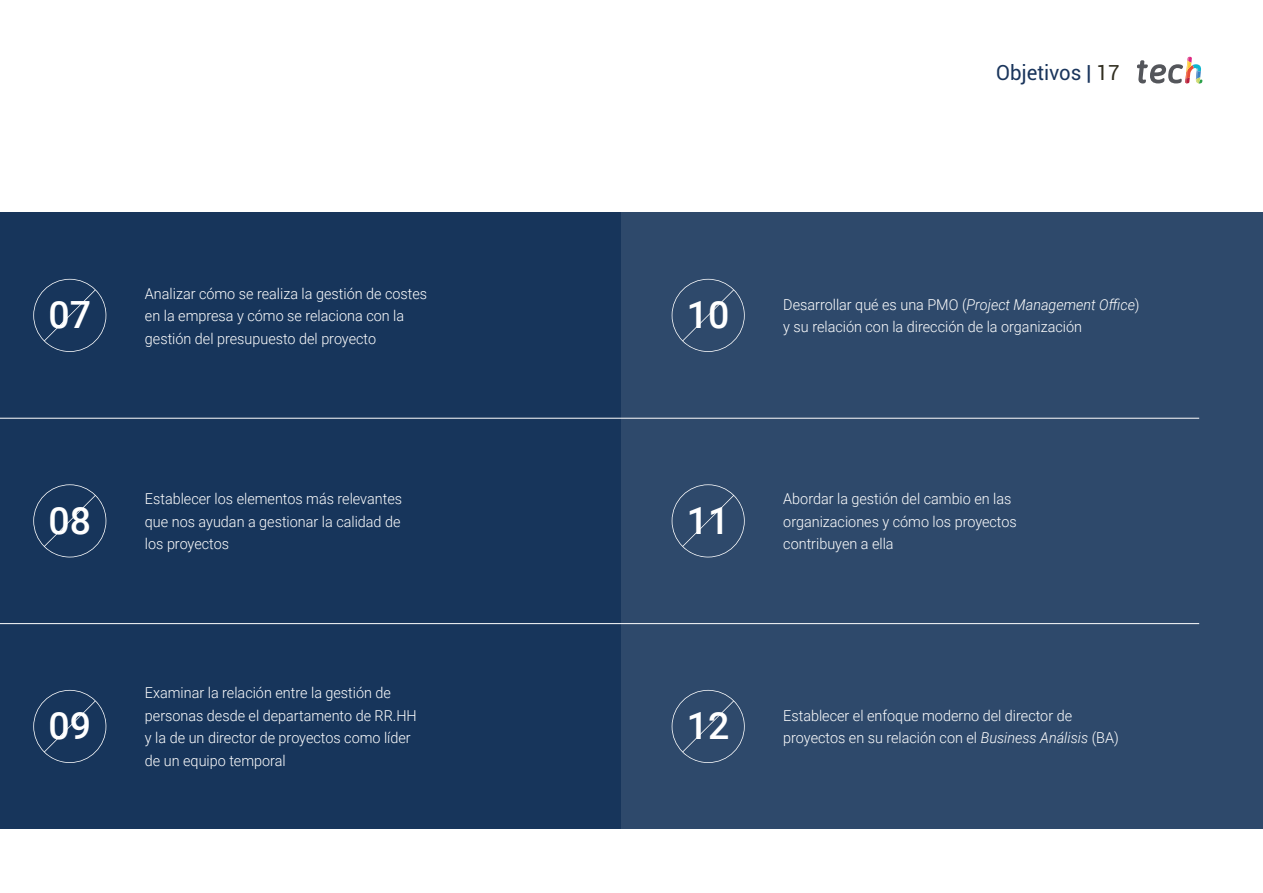
<style>
.page{position:relative;width:1263px;height:893px;background:#fff}
.page>*{position:absolute;margin:0;border:0;box-sizing:border-box;transform-origin:0 0}
.t1{font:500 37.5px "Roboto";color:#fff}
.t2{font:21px "Roboto";color:#1a355c}
.t3{font:300 15px/22.5px "Roboto";color:#fff;scale:.96 1}
.s1{color:#312e20}
.s2{font-style:italic}
</style>
<div class="page">
<svg style="left:1137px;top:57px;width:65px;height:27px"></svg>
<div style="left:0;top:213px;width:621px;height:616px;background:#17355b"></div>
<div style="left:621px;top:213px;width:642px;height:616px;background:#2e496b"></div>
<hr style="left:0;top:418px;width:1199px;height:1px;background:#fff">
<hr style="left:0;top:623px;width:1199px;height:1px;background:#fff">
<svg style="left:672px;top:279px;width:73px;height:73px"></svg>
<svg style="left:672px;top:484px;width:73px;height:73px"></svg>
<svg style="left:672px;top:690px;width:73px;height:73px"></svg>
<svg style="left:33px;top:279px;width:73px;height:73px"></svg>
<svg style="left:33px;top:484px;width:73px;height:73px"></svg>
<svg style="left:33px;top:690px;width:73px;height:73px"></svg>
<h2 class="t2" style="left:996px;top:57px;width:125px">Objetivos | <span class="s1">17</span></h2>
<h1 class="t1" style="left:49px;top:288px;width:44px">07</h1>
<p class="t3" style="left:145px;top:281px;width:296px">Analizar cómo se realiza la gestión de costes en la empresa y cómo se relaciona con la gestión del presupuesto del proyecto</p>
<h1 class="t1" style="left:687px;top:288px;width:44px">10</h1>
<p class="t3" style="left:783px;top:293px;width:373px">Desarrollar qué es una PMO (<span class="s2">Project Management Office</span>)</p>
<p class="t3" style="left:783px;top:315px;width:313px">y su relación con la dirección de la organización</p>
<h1 class="t1" style="left:49px;top:494px;width:44px">08</h1>
<p class="t3" style="left:145px;top:487px;width:269px;text-align:justify">Establecer los elementos más relevantes que nos ayudan a gestionar la calidad de los proyectos</p>
<h1 class="t1" style="left:687px;top:494px;width:44px">11</h1>
<p class="t3" style="left:783px;top:487px;width:245px">Abordar la gestión del cambio en las organizaciones y cómo los proyectos contribuyen a ella</p>
<h1 class="t1" style="left:49px;top:699px;width:44px">09</h1>
<p class="t3" style="left:145px;top:681px;width:285px">Examinar la relación entre la gestión de personas desde el departamento de RR.HH y la de un director de proyectos como líder de un equipo temporal</p>
<h1 class="t1" style="left:687px;top:699px;width:44px">12</h1>
<p class="t3" style="left:783px;top:704px;width:302px">Establecer el enfoque moderno del director de</p>
<p class="t3" style="left:783px;top:726px;width:351px">proyectos en su relación con el <span class="s2">Business Análisis</span> (BA)</p>
</div>
